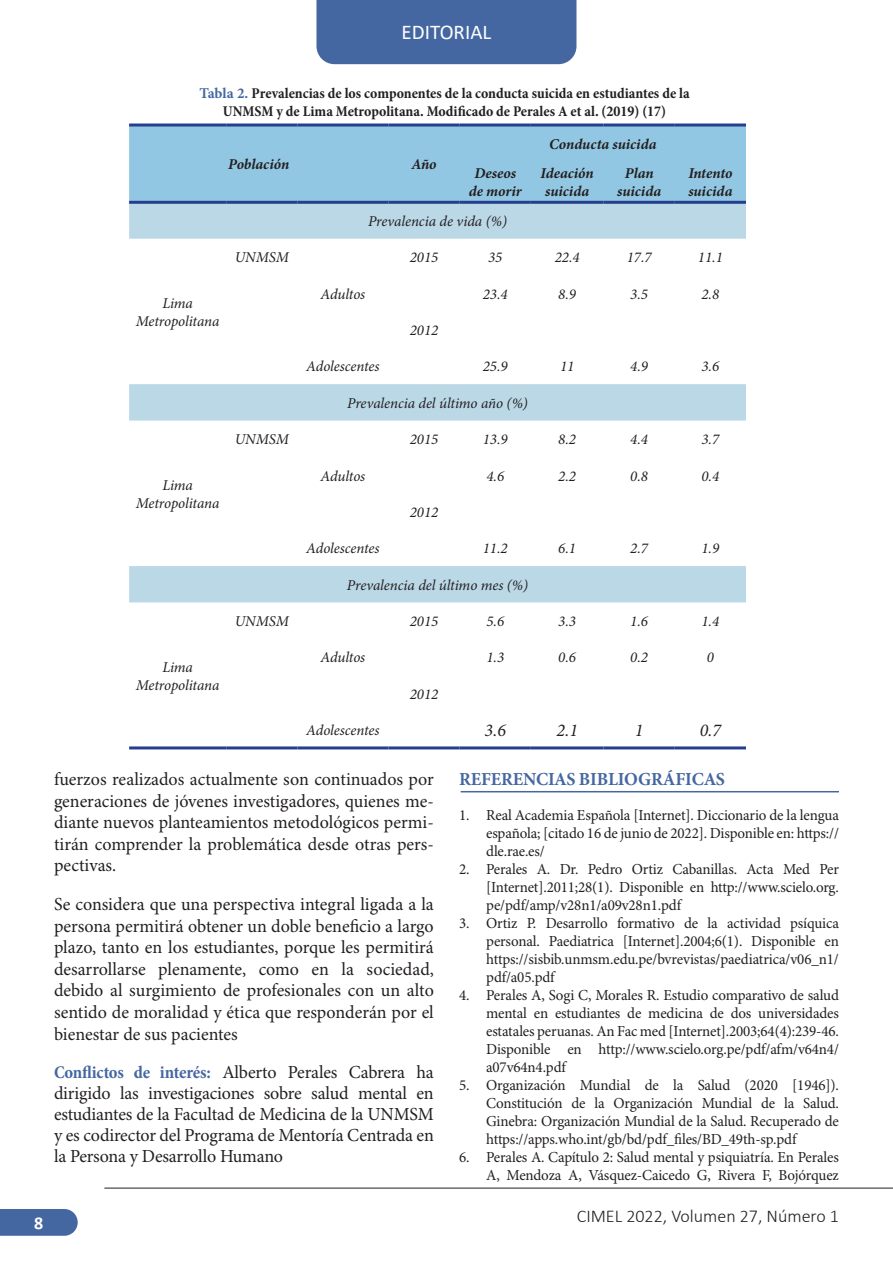
<style>
.page{position:relative;width:893px;height:1263px;background:#fff}
.page>*{position:absolute;margin:0;border:0;box-sizing:border-box;transform-origin:0 0}
.t1{font:21px "Calibri";color:#fff}
.t2{font:18.3px/21.6px "Minion Pro";letter-spacing:-.005em;color:#231f20;text-align:justify}
.t3{font:700 18.3px "Minion Pro";letter-spacing:-.01em;color:#4567a1}
.t4{font:300 18px "Calibri";color:#231f20}
.t5{font:italic 18px "Minion Pro";color:#231f20}
.t6{font:700 18px "Calibri";color:#fff}
.t7{font:15.3px/18px "Minion Pro";letter-spacing:-.01em;color:#231f20;text-align:justify}
.t8{font:italic 15px "Minion Pro";letter-spacing:-.005em;color:#231f20}
.t9{font:700 condensed 15px/18px "Minion Pro";color:#231f20;text-align:center}
.t10{font:italic 700 15px/18px "Minion Pro";letter-spacing:.005em;color:#231f20;text-align:center}
.s1{font-stretch:normal;color:#4567a1}
.s2{font-weight:700;font-stretch:condensed;font-size:18px;color:#4567a1}
</style>
<div class="page">
<svg style="left:0;top:1209px;width:78px;height:27px;background:#4d6ea5"></svg>
<hr style="left:104px;top:1188px;width:789px;height:1px;background:#231f20">
<div style="left:316px;top:0;width:260px;height:64px;background:#4567a1"></div>
<div style="left:129px;top:126px;width:617px;height:75px;background:#92c7e3"></div>
<svg style="left:129px;top:204px;width:617px;height:398px"></svg>
<hr style="left:129px;top:123px;width:97px;height:3px;background:#253f8e">
<hr style="left:226px;top:123px;width:71px;height:3px;background:#253f8e">
<hr style="left:297px;top:123px;width:91px;height:3px;background:#253f8e">
<hr style="left:388px;top:123px;width:72px;height:3px;background:#253f8e">
<hr style="left:129px;top:201px;width:97px;height:3px;background:#253f8e">
<hr style="left:226px;top:201px;width:71px;height:3px;background:#253f8e">
<hr style="left:297px;top:201px;width:91px;height:3px;background:#253f8e">
<hr style="left:388px;top:201px;width:72px;height:3px;background:#253f8e">
<hr style="left:460px;top:123px;width:71px;height:3px;background:#253f8e">
<hr style="left:531px;top:123px;width:73px;height:3px;background:#253f8e">
<hr style="left:604px;top:123px;width:71px;height:3px;background:#253f8e">
<hr style="left:675px;top:123px;width:71px;height:3px;background:#253f8e">
<hr style="left:460px;top:201px;width:71px;height:3px;background:#253f8e">
<hr style="left:531px;top:201px;width:73px;height:3px;background:#253f8e">
<hr style="left:604px;top:201px;width:71px;height:3px;background:#253f8e">
<hr style="left:675px;top:201px;width:71px;height:3px;background:#253f8e">
<hr style="left:129px;top:746px;width:97px;height:3px;background:#253f8e">
<hr style="left:226px;top:746px;width:71px;height:3px;background:#253f8e">
<hr style="left:297px;top:746px;width:91px;height:3px;background:#253f8e">
<hr style="left:388px;top:746px;width:72px;height:3px;background:#253f8e">
<hr style="left:460px;top:746px;width:71px;height:3px;background:#253f8e">
<hr style="left:531px;top:746px;width:73px;height:3px;background:#253f8e">
<hr style="left:604px;top:746px;width:71px;height:3px;background:#253f8e">
<hr style="left:675px;top:746px;width:71px;height:3px;background:#253f8e">
<hr style="left:461px;top:791px;width:378px;height:1px;background:#4567a1">
<p class="t1" style="left:402px;top:18px;width:91px">EDITORIAL</p>
<p class="t9" style="left:199px;top:84px;width:492px"><span class="s1">Tabla 2.</span> Prevalencias de los componentes de la conducta suicida en estudiantes de la<br>UNMSM y de Lima Metropolitana. Modificado de Perales A et al. (2019) (17)</p>
<p class="t10" style="left:549px;top:135px;width:109px">Conducta suicida</p>
<p class="t10" style="left:228px;top:155px;width:63px">Población</p>
<p class="t10" style="left:411px;top:155px;width:27px">Año</p>
<p class="t10" style="left:469px;top:164px;width:55px">Deseos de morir</p>
<p class="t10" style="left:541px;top:164px;width:55px">Ideación suicida</p>
<p class="t10" style="left:617px;top:164px;width:46px">Plan suicida</p>
<p class="t10" style="left:688px;top:164px;width:46px;text-align:left">Intento suicida</p>
<p class="t8" style="left:368px;top:211px;width:141px">Prevalencia de vida (%)</p>
<p class="t8" style="left:162px;top:293px;width:32px">Lima</p>
<p class="t8" style="left:136px;top:311px;width:85px">Metropolitana</p>
<p class="t8" style="left:235px;top:247px;width:56px">UNMSM</p>
<p class="t8" style="left:410px;top:247px;width:30px">2015</p>
<p class="t8" style="left:488px;top:247px;width:16px">35</p>
<p class="t8" style="left:555px;top:247px;width:26px">22.4</p>
<p class="t8" style="left:627px;top:247px;width:26px">17.7</p>
<p class="t8" style="left:698px;top:247px;width:26px">11.1</p>
<p class="t8" style="left:320px;top:284px;width:46px">Adultos</p>
<p class="t8" style="left:483px;top:284px;width:26px">23.4</p>
<p class="t8" style="left:558px;top:284px;width:19px">8.9</p>
<p class="t8" style="left:630px;top:284px;width:19px">3.5</p>
<p class="t8" style="left:701px;top:284px;width:19px">2.8</p>
<p class="t8" style="left:410px;top:320px;width:30px">2012</p>
<p class="t8" style="left:306px;top:356px;width:75px">Adolescentes</p>
<p class="t8" style="left:483px;top:356px;width:26px">25.9</p>
<p class="t8" style="left:560px;top:356px;width:16px">11</p>
<p class="t8" style="left:630px;top:356px;width:19px">4.9</p>
<p class="t8" style="left:701px;top:356px;width:19px">3.6</p>
<p class="t8" style="left:347px;top:393px;width:182px">Prevalencia del último año (%)</p>
<p class="t8" style="left:162px;top:475px;width:32px">Lima</p>
<p class="t8" style="left:136px;top:493px;width:85px">Metropolitana</p>
<p class="t8" style="left:235px;top:429px;width:56px">UNMSM</p>
<p class="t8" style="left:410px;top:429px;width:30px">2015</p>
<p class="t8" style="left:483px;top:429px;width:26px">13.9</p>
<p class="t8" style="left:558px;top:429px;width:19px">8.2</p>
<p class="t8" style="left:630px;top:429px;width:19px">4.4</p>
<p class="t8" style="left:701px;top:429px;width:19px">3.7</p>
<p class="t8" style="left:320px;top:465px;width:46px">Adultos</p>
<p class="t8" style="left:486px;top:465px;width:19px">4.6</p>
<p class="t8" style="left:558px;top:465px;width:19px">2.2</p>
<p class="t8" style="left:630px;top:465px;width:19px">0.8</p>
<p class="t8" style="left:701px;top:465px;width:19px">0.4</p>
<p class="t8" style="left:410px;top:502px;width:30px">2012</p>
<p class="t8" style="left:306px;top:538px;width:75px">Adolescentes</p>
<p class="t8" style="left:483px;top:538px;width:26px">11.2</p>
<p class="t8" style="left:558px;top:538px;width:19px">6.1</p>
<p class="t8" style="left:630px;top:538px;width:19px">2.7</p>
<p class="t8" style="left:701px;top:538px;width:19px">1.9</p>
<p class="t8" style="left:347px;top:575px;width:183px">Prevalencia del último mes (%)</p>
<p class="t8" style="left:162px;top:657px;width:32px">Lima</p>
<p class="t8" style="left:136px;top:675px;width:85px">Metropolitana</p>
<p class="t8" style="left:235px;top:611px;width:56px">UNMSM</p>
<p class="t8" style="left:410px;top:611px;width:30px">2015</p>
<p class="t8" style="left:486px;top:611px;width:19px">5.6</p>
<p class="t8" style="left:558px;top:611px;width:19px">3.3</p>
<p class="t8" style="left:630px;top:611px;width:19px">1.6</p>
<p class="t8" style="left:701px;top:611px;width:19px">1.4</p>
<p class="t8" style="left:320px;top:647px;width:46px">Adultos</p>
<p class="t8" style="left:486px;top:647px;width:19px">1.3</p>
<p class="t8" style="left:558px;top:647px;width:19px">0.6</p>
<p class="t8" style="left:630px;top:647px;width:19px">0.2</p>
<p class="t8" style="left:707px;top:647px;width:9px">0</p>
<p class="t8" style="left:410px;top:684px;width:30px">2012</p>
<p class="t8" style="left:306px;top:720px;width:75px">Adolescentes</p>
<p class="t5" style="left:485px;top:718px;width:23px">3.6</p>
<p class="t5" style="left:556px;top:718px;width:23px">2.1</p>
<p class="t5" style="left:635px;top:718px;width:10px">1</p>
<p class="t5" style="left:700px;top:718px;width:23px">0.7</p>
<p class="t2" style="left:54px;top:769px;width:381px">fuerzos realizados actualmente son continuados por generaciones de jóvenes investigadores, quienes me&shy;diante nuevos planteamientos metodológicos permi&shy;tirán comprender la problemática desde otras pers&shy;pectivas.</p>
<p class="t2" style="left:54px;top:894px;width:381px">Se considera que una perspectiva integral ligada a la persona permitirá obtener un doble beneficio a largo plazo, tanto en los estudiantes, porque les permitirá desarrollarse plenamente, como en la sociedad, debido al surgimiento de profesionales con un alto sentido de moralidad y ética que responderán por el bienestar de sus pacientes</p>
<p class="t2" style="left:54px;top:1062px;width:381px;line-height:21px"><span class="s2">Conflictos de interés:</span> Alberto Perales Cabrera ha dirigido las investigaciones sobre salud mental en estudiantes de la Facultad de Medicina de la UNMSM y es codirector del Programa de Mentoría Centrada en la Persona y Desarrollo Humano</p>
<p class="t6" style="left:34px;top:1210px;width:11px">8</p>
<p class="t3" style="left:459px;top:766px;width:267px">REFERENCIAS BIBLIOGRÁFICAS</p>
<p class="t7" style="left:486px;top:807px;width:354px;text-indent:-27px">1. Real Academia Española [Internet]. Diccionario de la lengua española; [citado 16 de junio de 2022]. Disponible en: https:// dle.rae.es/</p>
<p class="t7" style="left:486px;top:861px;width:354px;text-indent:-27px">2. Perales A. Dr. Pedro Ortiz Cabanillas. Acta Med Per [Internet].2011;28(1). Disponible en http://www.scielo.org. pe/pdf/amp/v28n1/a09v28n1.pdf</p>
<p class="t7" style="left:486px;top:915px;width:354px;text-indent:-27px">3. Ortiz P. Desarrollo formativo de la actividad psíquica personal. Paediatrica [Internet].2004;6(1). Disponible en https://sisbib.unmsm.edu.pe/bvrevistas/paediatrica/v06_n1/ pdf/a05.pdf</p>
<p class="t7" style="left:486px;top:987px;width:354px;text-indent:-27px">4. Perales A, Sogi C, Morales R. Estudio comparativo de salud mental en estudiantes de medicina de dos universidades estatales peruanas. An Fac med [Internet].2003;64(4):239-46.<br>Disponible en http://www.scielo.org.pe/pdf/afm/v64n4/ a07v64n4.pdf</p>
<p class="t7" style="left:486px;top:1077px;width:354px;text-indent:-27px">5. Organización Mundial de la Salud (2020 [1946]).<br>Constitución de la Organización Mundial de la Salud.<br>Ginebra: Organización Mundial de la Salud. Recuperado de https://apps.who.int/gb/bd/pdf_files/BD_49th-sp.pdf</p>
<p class="t7" style="left:459px;top:1149px;width:381px;text-align:right">6. Perales A. Capítulo 2: Salud mental y psiquiatría. En Perales<br>A, Mendoza A, Vásquez-Caicedo G, Rivera F, Bojórquez</p>
<p class="t4" style="left:577px;top:1205px;width:264px">CIMEL 2022, Volumen 27, Número 1</p>
</div>
